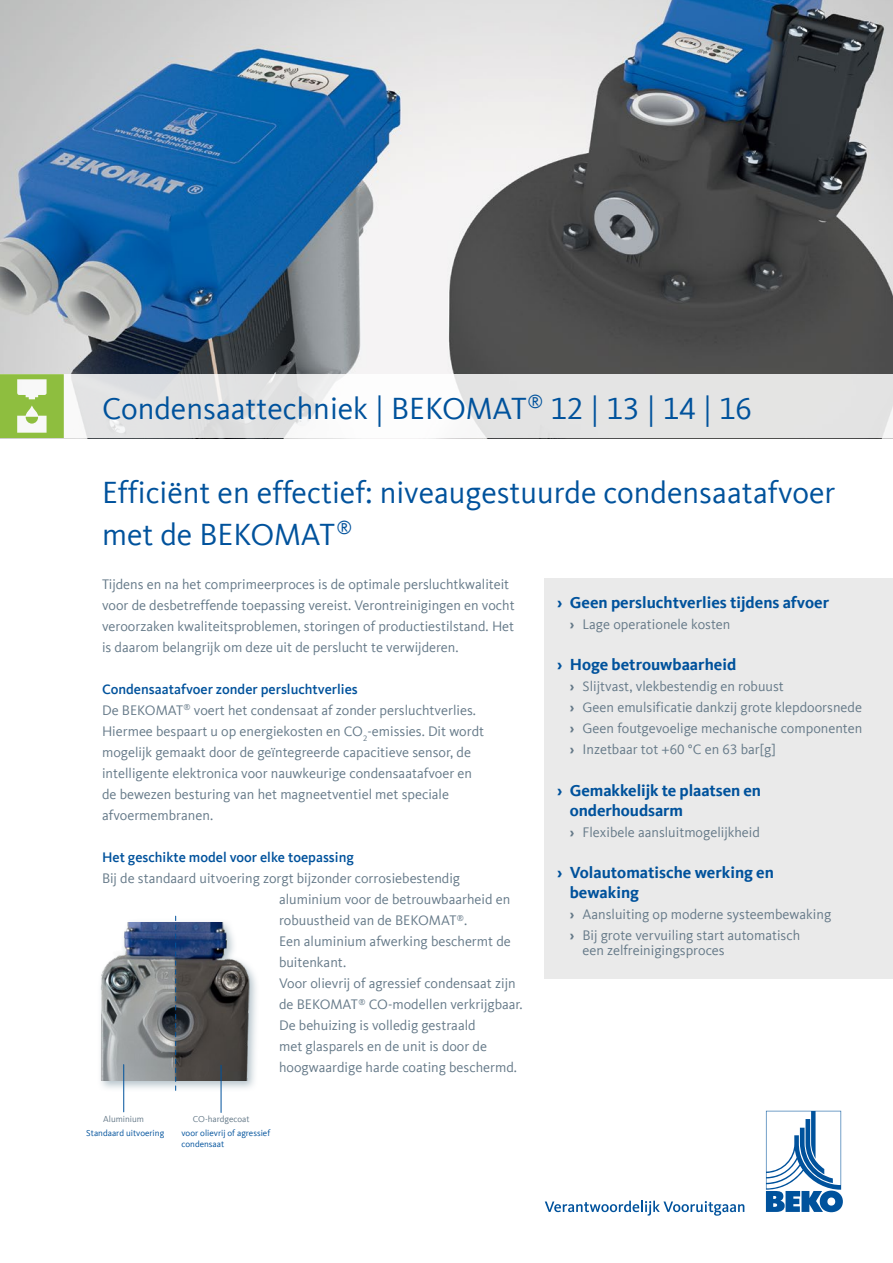
<style>
.page{position:relative;width:893px;height:1263px;background:#fff}
.page>*{position:absolute;margin:0;border:0;box-sizing:border-box;transform-origin:0 0}
.t1{font:31.5px/42px "Kievit Offc Pro";color:#00529c}
.t2{font:700 16.5px/19.8px "Kievit Offc Pro";color:#00529c}
.t3{font:14.25px/21px "Kievit Offc Pro";color:#657988}
.t4{font:500 14.25px "Kievit Offc Pro";color:#00529c}
.t5{font:9px/10.8px "Kievit Offc Pro";color:#00529c}
.t6{font:9px "Kievit Offc Pro";color:#657988}
.s1{font-weight:500;color:#00529c}
.s2{font-weight:700}
</style>
<div class="page">
<img style="left:0;top:0;width:893px;height:374px">
<svg style="left:71px;top:374px;width:822px;height:64px;fill:#e4e4e3"></svg>
<svg style="left:0;top:374px;width:64px;height:64px"></svg>
<svg style="left:766px;top:1111px;width:77px;height:101px"></svg>
<svg style="left:545px;top:1201px;width:199px;height:15px"></svg>
<div style="left:97px;top:918px;width:163px;height:174px;background:#95a9b4;opacity:.69"></div>
<img style="left:97px;top:922px;width:163px;height:158px">
<hr style="left:123px;top:1064px;width:1px;height:48px;background:#00529c">
<hr style="left:221px;top:1065px;width:1px;height:47px;background:#00529c">
<svg style="left:175px;top:916px;width:1px;height:174px"></svg>
<div style="left:544px;top:578px;width:349px;height:401px;background:#eaeaea"></div>
<h1 class="t1" style="left:102px;top:387px;width:652px">Condensaattechniek | BEKOMAT<sup>®</sup> 12 | 13 | 14 | 16</h1>
<h1 class="t1" style="left:102px;top:471px;width:735px">Efficiënt en effectief: niveaugestuurde condensaatafvoer met de BEKOMAT<sup>®</sup></h1>
<p class="t3" style="left:102px;top:574px;width:414px">Tijdens en na het comprimeerproces is de optimale persluchtkwaliteit voor de desbetreffende toepassing vereist. Verontreinigingen en vocht veroorzaken kwaliteitsproblemen, storingen of productiestilstand. Het is daarom belangrijk om deze uit de perslucht te verwijderen.</p>
<p class="t3" style="left:102px;top:679px;width:384px"><span class="s1">Condensaatafvoer zonder persluchtverlies<br></span>De BEKOMAT<sup>®</sup> voert het condensaat af zonder persluchtverlies.<br>Hiermee bespaart u op energiekosten en CO<sub>2</sub>-emissies. Dit wordt mogelijk gemaakt door de geïntegreerde capacitieve sensor, de intelligente elektronica voor nauwkeurige condensaatafvoer en de bewezen besturing van het magneetventiel met speciale afvoermembranen.</p>
<p class="t4" style="left:102px;top:849px;width:253px">Het geschikte model voor elke toepassing</p>
<p class="t3" style="left:279px;top:868px;width:245px;text-indent:-177px">Bij de standaard uitvoering zorgt bijzonder corrosiebestendig aluminium voor de betrouwbaarheid en robuustheid van de BEKOMAT<sup>®</sup>.<br>Een aluminium afwerking beschermt de buitenkant.<br>Voor olievrij of agressief condensaat zijn de BEKOMAT<sup>®</sup> CO-modellen verkrijgbaar.<br>De behuizing is volledig gestraald<br>met glasparels en de unit is door de hoogwaardige harde coating beschermd.</p>
<p class="t2" style="left:557px;top:592px;width:274px">› Geen persluchtverlies tijdens afvoer</p>
<p class="t3" style="left:570px;top:613px;width:162px"><span class="s2">›</span> Lage operationele kosten</p>
<p class="t2" style="left:557px;top:655px;width:181px">› Hoge betrouwbaarheid</p>
<p class="t3" style="left:570px;top:676px;width:294px"><span class="s2">›</span> Slijtvast, vlekbestendig en robuust<br><span class="s2">›</span> Geen emulsificatie dankzij grote klepdoorsnede <span class="s2">›</span> Geen foutgevoelige mechanische componenten <span class="s2">›</span> Inzetbaar tot +60 °C en 63 bar[g]</p>
<p class="t2" style="left:570px;top:780px;width:193px;text-indent:-13px">› Gemakkelijk te plaatsen en onderhoudsarm</p>
<p class="t3" style="left:570px;top:821px;width:192px"><span class="s2">›</span> Flexibele aansluitmogelijkheid</p>
<p class="t2" style="left:570px;top:862px;width:206px;text-indent:-13px">› Volautomatische werking en bewaking</p>
<p class="t3" style="left:570px;top:903px;width:263px"><span class="s2">›</span> Aansluiting op moderne systeembewaking <span class="s2">›</span> Bij grote vervuiling start automatisch</p>
<p class="t3" style="left:583px;top:939px;width:144px">een zelfreinigingsproces</p>
<p class="t6" style="left:103px;top:1113px;width:42px">Aluminium</p>
<p class="t6" style="left:193px;top:1113px;width:58px">CO-hardgecoat</p>
<p class="t5" style="left:182px;top:1128px;width:90px">voor olievrij of agressief condensaat</p>
<p class="t5" style="left:86px;top:1128px;width:79px">Standaard uitvoering</p>
</div>
